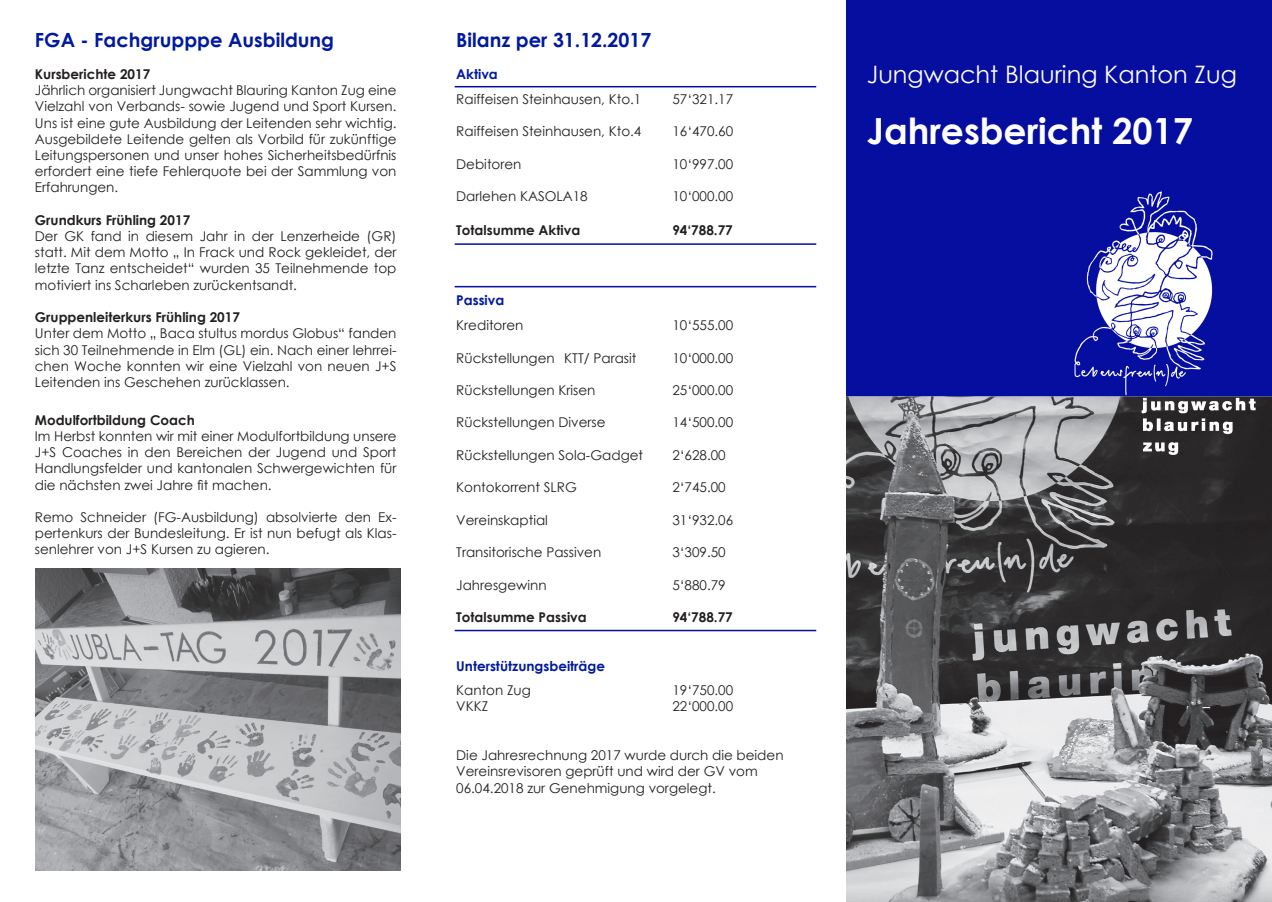
<style>
.page{position:relative;width:1272px;height:902px;background:#fff}
.page>*{position:absolute;margin:0;border:0;box-sizing:border-box;transform-origin:0 0}
.t1{font:700 36px "Century Gothic";color:#fff}
.t2{font:24px "Century Gothic";color:#fff}
.t3{font:700 19.5px "Century Gothic";color:#00199f}
.t4{font:13.5px/16.2px "Century Gothic";color:#231f20;text-align:justify}
.t5{font:700 13.5px "Century Gothic";color:#231f20}
.t6{font:700 13.5px "Century Gothic";color:#00199f}
</style>
<div class="page">
<img style="left:36px;top:568px;width:364px;height:302px">
<img style="left:846px;top:458px;width:425px;height:443px">
<hr style="left:454px;top:629px;width:362px;height:2px;background:#060e9f">
<hr style="left:454px;top:86px;width:362px;height:1px;background:#060e9f">
<hr style="left:454px;top:243px;width:362px;height:2px;background:#060e9f">
<hr style="left:454px;top:286px;width:362px;height:1px;background:#060e9f">
<img style="left:846px;top:0;width:425px;height:458px">
<p class="t3" style="left:35px;top:25px;width:301px">FGA - Fachgrupppe Ausbildung</p>
<p class="t5" style="left:35px;top:64px;width:117px">Kursberichte 2017</p>
<p class="t4" style="left:35px;top:82px;width:363px">Jährlich organisiert Jungwacht Blauring Kanton Zug eine Vielzahl von Verbands- sowie Jugend und Sport Kursen.<br>Uns ist eine gute Ausbildung der Leitenden sehr wichtig.<br>Ausgebildete Leitende gelten als Vorbild für zukünftige Leitungspersonen und unser hohes Sicherheitsbedürfnis erfordert eine tiefe Fehlerquote bei der Sammlung von Erfahrungen.</p>
<p class="t5" style="left:35px;top:210px;width:157px">Grundkurs Frühling 2017</p>
<p class="t4" style="left:35px;top:228px;width:363px">Der GK fand in diesem Jahr in der Lenzerheide (GR) statt. Mit dem Motto „ In Frack und Rock gekleidet, der letzte Tanz entscheidet“ wurden 35 Teilnehmende top motiviert ins Scharleben zurückentsandt.</p>
<p class="t5" style="left:35px;top:307px;width:206px">Gruppenleiterkurs Frühling 2017</p>
<p class="t4" style="left:35px;top:325px;width:363px">Unter dem Motto „ Baca stultus mordus Globus“ fanden sich 30 Teilnehmende in Elm (GL) ein. Nach einer lehrrei&shy;chen Woche konnten wir eine Vielzahl von neuen J+S Leitenden ins Geschehen zurücklassen.</p>
<p class="t5" style="left:35px;top:409px;width:161px">Modulfortbildung Coach</p>
<p class="t4" style="left:35px;top:428px;width:363px">Im Herbst konnten wir mit einer Modulfortbildung unsere J+S Coaches in den Bereichen der Jugend und Sport Handlungsfelder und kantonalen Schwergewichten für die nächsten zwei Jahre fit machen.</p>
<p class="t4" style="left:35px;top:509px;width:363px">Remo Schneider (FG-Ausbildung) absolvierte den Ex&shy;pertenkurs der Bundesleitung. Er ist nun befugt als Klas&shy;senlehrer von J+S Kursen zu agieren.</p>
<p class="t3" style="left:456px;top:25px;width:197px">Bilanz per 31.12.2017</p>
<p class="t6" style="left:456px;top:64px;width:43px">Aktiva</p>
<p class="t4" style="left:456px;top:90px;width:187px">Raiffeisen Steinhausen, Kto.1</p>
<p class="t4" style="left:672px;top:90px;width:62px">57‘321.17</p>
<p class="t4" style="left:456px;top:123px;width:187px">Raiffeisen Steinhausen, Kto.4</p>
<p class="t4" style="left:672px;top:123px;width:62px">16‘470.60</p>
<p class="t4" style="left:456px;top:155px;width:67px">Debitoren</p>
<p class="t4" style="left:672px;top:155px;width:62px">10‘997.00</p>
<p class="t4" style="left:456px;top:188px;width:133px">Darlehen KASOLA18</p>
<p class="t4" style="left:672px;top:188px;width:62px">10‘000.00</p>
<p class="t5" style="left:456px;top:220px;width:125px">Totalsumme Aktiva</p>
<p class="t5" style="left:672px;top:220px;width:62px">94‘788.77</p>
<p class="t6" style="left:456px;top:290px;width:50px">Passiva</p>
<p class="t4" style="left:456px;top:317px;width:69px">Kreditoren</p>
<p class="t4" style="left:672px;top:317px;width:62px">10‘555.00</p>
<p class="t4" style="left:456px;top:349px;width:182px">Rückstellungen KTT/ Parasit</p>
<p class="t4" style="left:672px;top:349px;width:62px">10‘000.00</p>
<p class="t4" style="left:456px;top:382px;width:141px">Rückstellungen Krisen</p>
<p class="t4" style="left:672px;top:382px;width:62px">25‘000.00</p>
<p class="t4" style="left:456px;top:414px;width:151px">Rückstellungen Diverse</p>
<p class="t4" style="left:672px;top:414px;width:62px">14‘500.00</p>
<p class="t4" style="left:456px;top:446px;width:188px">Rückstellungen Sola-Gadget</p>
<p class="t4" style="left:672px;top:446px;width:55px">2‘628.00</p>
<p class="t4" style="left:456px;top:479px;width:122px">Kontokorrent SLRG</p>
<p class="t4" style="left:672px;top:479px;width:55px">2‘745.00</p>
<p class="t4" style="left:456px;top:511px;width:93px">Vereinskaptial</p>
<p class="t4" style="left:672px;top:511px;width:62px">31‘932.06</p>
<p class="t4" style="left:456px;top:544px;width:146px">Transitorische Passiven</p>
<p class="t4" style="left:672px;top:544px;width:55px">3‘309.50</p>
<p class="t4" style="left:456px;top:576px;width:92px">Jahresgewinn</p>
<p class="t4" style="left:672px;top:576px;width:55px">5‘880.79</p>
<p class="t5" style="left:456px;top:606px;width:132px">Totalsumme Passiva</p>
<p class="t5" style="left:672px;top:606px;width:62px">94‘788.77</p>
<p class="t6" style="left:456px;top:655px;width:150px">Unterstützungsbeiträge</p>
<p class="t4" style="left:456px;top:682px;width:76px">Kanton Zug</p>
<p class="t4" style="left:672px;top:682px;width:62px">19‘750.00</p>
<p class="t4" style="left:456px;top:698px;width:33px">VKKZ</p>
<p class="t4" style="left:672px;top:698px;width:62px">22‘000.00</p>
<p class="t4" style="left:456px;top:746px;width:329px">Die Jahresrechnung 2017 wurde durch die beiden</p>
<p class="t4" style="left:456px;top:763px;width:303px">Vereinsrevisoren geprüft und wird der GV vom<br>06.04.2018 zur Genehmigung vorgelegt.</p>
<p class="t2" style="left:866px;top:57px;width:371px">Jungwacht Blauring Kanton Zug</p>
<p class="t1" style="left:866px;top:104px;width:328px">Jahresbericht 2017</p>
</div>
